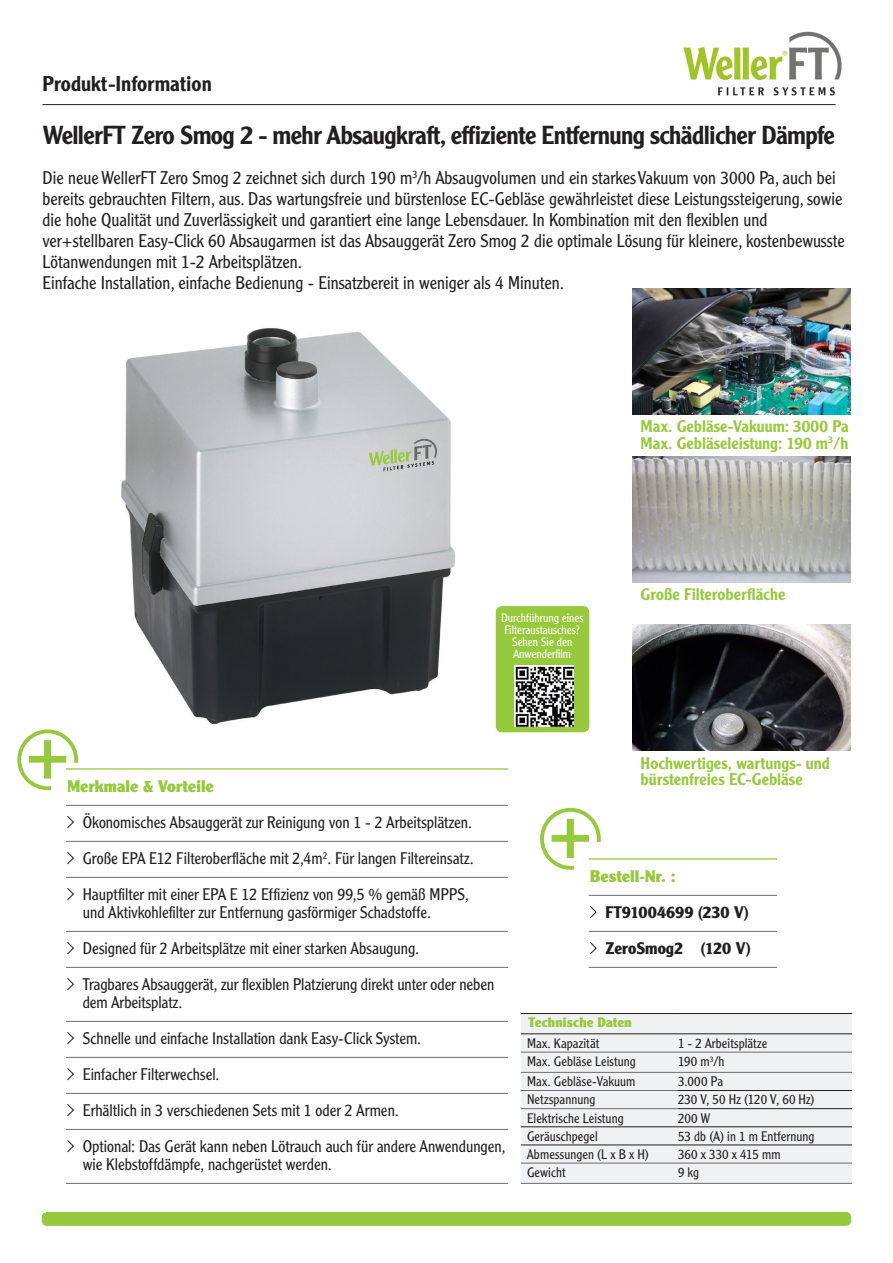
<style>
.page{position:relative;width:893px;height:1263px;background:#fff}
.page>*{position:absolute;margin:0;border:0;box-sizing:border-box;transform-origin:0 0}
.t1{font:500 25.5px "Clearface Gothic LT Std";letter-spacing:-.025em;color:#231f20}
.t2{font:500 21px "Clearface Gothic LT Std";color:#231f20}
.t3{font:300 18px/21px "Clearface Gothic LT Std";color:#231f20}
.t4{font:300 16.5px/36px "Clearface Gothic LT Std";letter-spacing:-.005em;color:#231f20}
.t5{font:500 16.5px/16.5px "Clearface Gothic LT Std";color:#97c93c}
.t6{font:700 16.5px/36px "Clearface Gothic LT Std";color:#231f20}
.t7{font:900 16.5px "Clearface Gothic LT Std";letter-spacing:.005em;color:#97c93c}
.t8{font:300 13.5px "Clearface Gothic LT Std";letter-spacing:.005em;color:#231f20}
.t9{font:900 13.5px "Clearface Gothic LT Std";letter-spacing:.015em;color:#97c93c}
.t10{font:300 12px/12px "Clearface Gothic LT Std";color:#fff;text-align:center}
</style>
<div class="page">
<div style="left:43px;top:1213px;width:807px;height:12px;background:#97c93c;border-radius:4px"></div>
<div style="left:42px;top:1212px;width:809px;height:14px;border:2px solid #97c93c;border-radius:4px"></div>
<hr style="left:43px;top:104px;width:793px;height:1px;background:#231f20">
<img style="left:683px;top:31px;width:159px;height:65px">
<img style="left:121px;top:328px;width:334px;height:397px">
<img style="left:632px;top:288px;width:218px;height:126px">
<hr style="left:66px;top:768px;width:442px;height:1px;background:#97c93c">
<hr style="left:66px;top:805px;width:442px;height:1px;background:#6c6d70">
<hr style="left:66px;top:841px;width:442px;height:1px;background:#6c6d70">
<hr style="left:66px;top:877px;width:442px;height:1px;background:#6c6d70">
<hr style="left:66px;top:931px;width:442px;height:1px;background:#6c6d70">
<hr style="left:66px;top:967px;width:442px;height:1px;background:#6c6d70">
<hr style="left:66px;top:1021px;width:442px;height:1px;background:#6c6d70">
<hr style="left:66px;top:1057px;width:442px;height:1px;background:#6c6d70">
<hr style="left:66px;top:1093px;width:442px;height:1px;background:#6c6d70">
<hr style="left:66px;top:1129px;width:442px;height:1px;background:#6c6d70">
<hr style="left:66px;top:1183px;width:442px;height:1px;background:#6c6d70">
<svg style="left:67px;top:816px;width:7px;height:13px"></svg>
<svg style="left:67px;top:852px;width:7px;height:13px"></svg>
<svg style="left:67px;top:888px;width:7px;height:13px"></svg>
<svg style="left:67px;top:942px;width:7px;height:13px"></svg>
<svg style="left:67px;top:978px;width:7px;height:13px"></svg>
<svg style="left:67px;top:1032px;width:7px;height:13px"></svg>
<svg style="left:67px;top:1068px;width:7px;height:13px"></svg>
<svg style="left:67px;top:1104px;width:7px;height:13px"></svg>
<svg style="left:67px;top:1140px;width:7px;height:13px"></svg>
<svg style="left:17px;top:729px;width:61px;height:61px"></svg>
<hr style="left:589px;top:858px;width:188px;height:1px;background:#97c93c">
<hr style="left:589px;top:895px;width:188px;height:1px;background:#6c6d70">
<hr style="left:589px;top:931px;width:188px;height:1px;background:#6c6d70">
<hr style="left:589px;top:967px;width:188px;height:1px;background:#6c6d70">
<svg style="left:590px;top:906px;width:7px;height:13px"></svg>
<svg style="left:590px;top:942px;width:7px;height:13px"></svg>
<svg style="left:540px;top:808px;width:61px;height:62px"></svg>
<div style="left:521px;top:1014px;width:331px;height:169px;background:#f0f1f2"></div>
<hr style="left:521px;top:1013px;width:157px;height:1px;background:#231f20">
<hr style="left:678px;top:1013px;width:174px;height:1px;background:#231f20">
<hr style="left:521px;top:1033px;width:157px;height:1px;background:#231f20">
<hr style="left:678px;top:1033px;width:174px;height:1px;background:#231f20">
<hr style="left:521px;top:1052px;width:157px;height:1px;background:#6c6d70">
<hr style="left:678px;top:1052px;width:174px;height:1px;background:#6c6d70">
<hr style="left:521px;top:1072px;width:157px;height:1px;background:#6c6d70">
<hr style="left:678px;top:1072px;width:174px;height:1px;background:#6c6d70">
<hr style="left:521px;top:1090px;width:157px;height:1px;background:#6c6d70">
<hr style="left:521px;top:1108px;width:157px;height:1px;background:#6c6d70">
<hr style="left:521px;top:1163px;width:157px;height:1px;background:#6c6d70">
<hr style="left:678px;top:1163px;width:174px;height:1px;background:#6c6d70">
<hr style="left:678px;top:1090px;width:174px;height:1px;background:#231f20">
<hr style="left:678px;top:1108px;width:174px;height:1px;background:#231f20">
<hr style="left:521px;top:1126px;width:157px;height:1px;background:#231f20">
<hr style="left:678px;top:1126px;width:174px;height:1px;background:#231f20">
<hr style="left:521px;top:1145px;width:157px;height:1px;background:#231f20">
<hr style="left:678px;top:1145px;width:174px;height:1px;background:#231f20">
<hr style="left:521px;top:1183px;width:157px;height:1px;background:#6c6d70">
<hr style="left:678px;top:1183px;width:174px;height:1px;background:#6c6d70">
<img style="left:632px;top:456px;width:218px;height:126px">
<img style="left:632px;top:625px;width:218px;height:126px">
<div style="left:496px;top:607px;width:93px;height:124px;background:#97c93c;border-radius:5px"></div>
<div style="left:496px;top:606px;width:93px;height:126px;border:2px solid #97c93c;border-radius:5px"></div>
<img style="left:515px;top:665px;width:58px;height:61px">
<p class="t2" style="left:43px;top:71px;width:171px">Produkt-Information</p>
<h1 class="t1" style="left:43px;top:119px;width:794px">WellerFT Zero Smog 2 - mehr Absaugkraft, effiziente Entfernung schädlicher Dämpfe</h1>
<p class="t3" style="left:43px;top:167px;width:804px">Die neue WellerFT Zero Smog 2 zeichnet sich durch 190 m<sup>3</sup>/h Absaugvolumen und ein starkes Vakuum von 3000 Pa, auch bei bereits gebrauchten Filtern, aus. Das wartungsfreie und bürstenlose EC-Gebläse gewährleistet diese Leistungssteigerung, sowie die hohe Qualität und Zuverlässigkeit und garantiert eine lange Lebensdauer. In Kombination mit den flexiblen und ver+stellbaren Easy-Click 60 Absaugarmen ist das Absauggerät Zero Smog 2 die optimale Lösung für kleinere, kostenbewusste Lötanwendungen mit 1-2 Arbeitsplätzen.<br>Einfache Installation, einfache Bedienung - Einsatzbereit in weniger als 4 Minuten.</p>
<p class="t5" style="left:641px;top:418px;width:210px">Max. Gebläse-Vakuum: 3000 Pa<br>Max. Gebläseleistung: 190 m<sup>3</sup>/h</p>
<p class="t10" style="left:501px;top:612px;width:84px">Durchführung eines<br>Filteraustausches?<br>Sehen Sie den<br>Anwenderfilm</p>
<p class="t5" style="left:641px;top:586px;width:146px">Große Filteroberfläche</p>
<p class="t7" style="left:67px;top:776px;width:148px">Merkmale &amp; Vorteile</p>
<p class="t4" style="left:83px;top:804px;width:392px;text-align:justify">Ökonomisches Absauggerät zur Reinigung von 1 - 2 Arbeitsplätzen.<br>Große EPA E12 Filteroberfläche mit 2,4m<sup>2</sup>. Für langen Filtereinsatz.<br>Hauptfilter mit einer EPA E 12 Effizienz von 99,5 % gemäß MPPS,</p>
<p class="t4" style="left:83px;top:894px;width:413px">und Aktivkohlefilter zur Entfernung gasförmiger Schadstoffe.<br>Designed für 2 Arbeitsplätze mit einer starken Absaugung.<br>Tragbares Absauggerät, zur flexiblen Platzierung direkt unter oder neben</p>
<p class="t4" style="left:83px;top:984px;width:424px">dem Arbeitsplatz.<br>Schnelle und einfache Installation dank Easy-Click System.<br>Einfacher Filterwechsel.<br>Erhältlich in 3 verschiedenen Sets mit 1 oder 2 Armen.<br>Optional: Das Gerät kann neben Lötrauch auch für andere Anwendungen,</p>
<p class="t4" style="left:83px;top:1146px;width:251px">wie Klebstoffdämpfe, nachgerüstet werden.</p>
<p class="t5" style="left:641px;top:755px;width:191px">Hochwertiges, wartungs- und bürstenfreies EC-Gebläse</p>
<p class="t7" style="left:590px;top:866px;width:87px">Bestell-Nr. :</p>
<p class="t6" style="left:605px;top:894px;width:147px">FT91004699 (230 V)<br>ZeroSmog2 (120 V)</p>
<p class="t9" style="left:528px;top:1014px;width:105px">Technische Daten</p>
<p class="t8" style="left:527px;top:1035px;width:74px">Max. Kapazität</p>
<p class="t8" style="left:678px;top:1035px;width:91px">1 - 2 Arbeitsplätze</p>
<p class="t8" style="left:527px;top:1053px;width:110px">Max. Gebläse Leistung</p>
<p class="t8" style="left:678px;top:1053px;width:48px">190 m<sup>3</sup>/h</p>
<p class="t8" style="left:527px;top:1073px;width:110px">Max. Gebläse-Vakuum</p>
<p class="t8" style="left:678px;top:1073px;width:47px">3.000 Pa</p>
<p class="t8" style="left:527px;top:1091px;width:70px">Netzspannung</p>
<p class="t8" style="left:678px;top:1091px;width:138px">230 V, 50 Hz (120 V, 60 Hz)</p>
<p class="t8" style="left:527px;top:1110px;width:98px">Elektrische Leistung</p>
<p class="t8" style="left:678px;top:1110px;width:34px">200 W</p>
<p class="t8" style="left:527px;top:1128px;width:72px">Geräuschpegel</p>
<p class="t8" style="left:678px;top:1128px;width:138px">53 db (A) in 1 m Entfernung</p>
<p class="t8" style="left:527px;top:1146px;width:123px">Abmessungen (L x B x H)</p>
<p class="t8" style="left:678px;top:1146px;width:104px">360 x 330 x 415 mm</p>
<p class="t8" style="left:527px;top:1164px;width:40px">Gewicht</p>
<p class="t8" style="left:678px;top:1164px;width:23px">9 kg</p>
</div>
